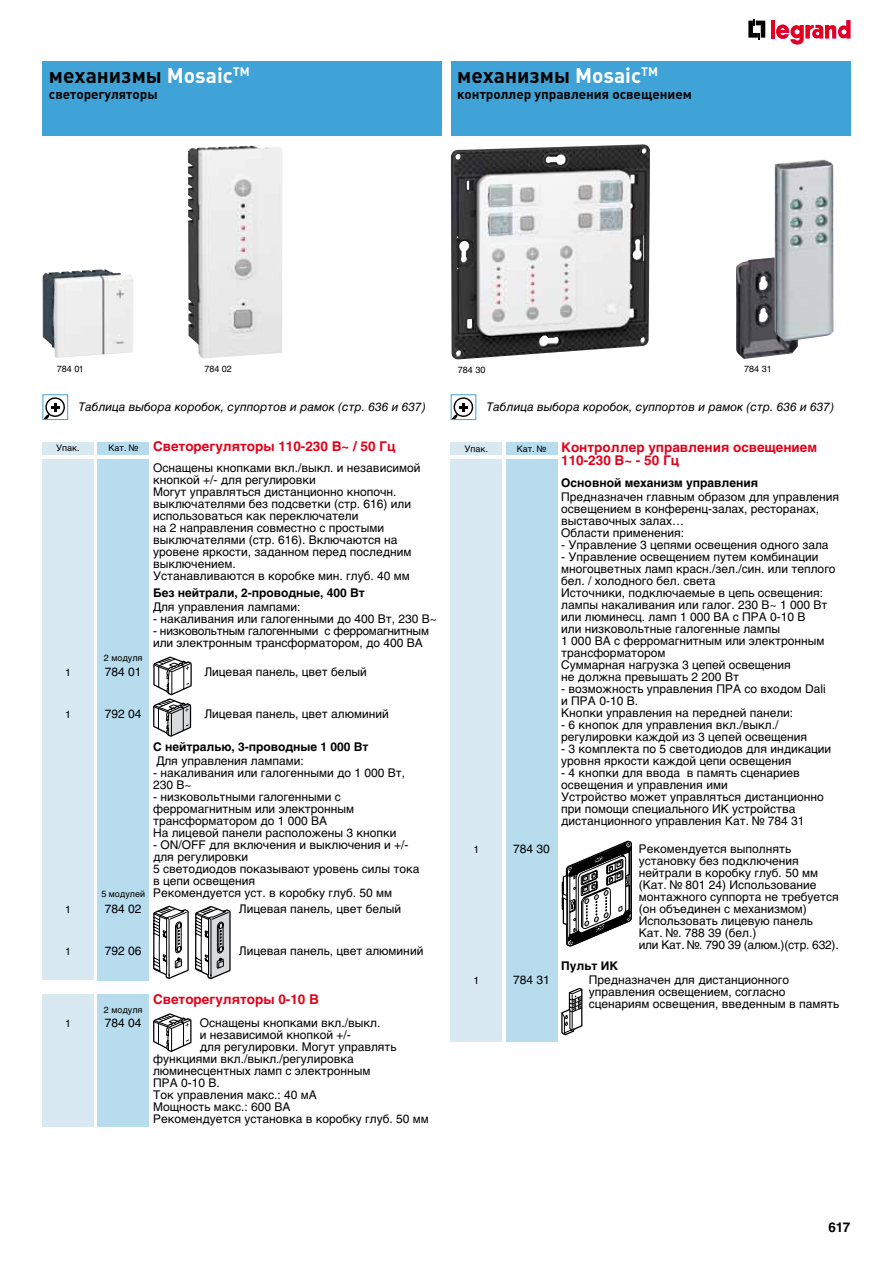
<style>
.page{position:relative;width:893px;height:1263px;background:#fff}
.page>*{position:absolute;margin:0;border:0;box-sizing:border-box;transform-origin:0 0}
.t1{font:700 21px "Plumb";color:#000}
.t2{font:700 13.5px/13.5px "Helvetica LT Std";color:#e2001a}
.t3{font:700 13.5px "Plumb";color:#000}
.t4{font:700 13.5px "Helvetica LT Std";color:#000}
.t5{font:12px/12px "Helvetica LT Std";color:#000}
.t6{font:italic 12px "Helvetica LT Std";color:#000}
.t7{font:700 12px "Helvetica LT Std";color:#000}
.t8{font:12px/12px "Helvetica LT Std";letter-spacing:-.02em;color:#000}
.t9{font:10.5px "Helvetica";color:#000}
.t10{font:9px "Helvetica LT Std";color:#000}
.s1{color:#fff}
.s2{font-weight:400;font-size:9px;color:#000}
.s3{font-family:"Helvetica"}
.s4{font-family:"Helvetica";font-size:9px}
.s5{font-size:9px}
</style>
<div class="page">
<svg style="left:748px;top:19px;width:17px;height:20px"></svg>
<hr style="left:771px;top:20px;width:4px;height:18px;background:#e2001a">
<svg style="left:776px;top:20px;width:74px;height:25px"></svg>
<img style="left:736px;top:257px;width:62px;height:102px">
<div style="left:43px;top:62px;width:399px;height:74px;background:#3fa3d7"></div>
<div style="left:451px;top:62px;width:399px;height:74px;background:#3fa3d7"></div>
<img style="left:43px;top:269px;width:90px;height:89px">
<img style="left:188px;top:146px;width:94px;height:212px">
<img style="left:451px;top:144px;width:199px;height:215px">
<div style="left:451px;top:459px;width:51px;height:582px;background:#d8e9f2"></div>
<div style="left:506px;top:459px;width:51px;height:582px;background:#b6dcee"></div>
<div style="left:451px;top:442px;width:51px;height:13px;background:#d8e9f2"></div>
<div style="left:506px;top:442px;width:51px;height:13px;background:#b6dcee"></div>
<svg style="left:45px;top:397px;width:20px;height:21px"></svg>
<div style="left:43px;top:394px;width:25px;height:26px;border:1px solid #3fa3d7"></div>
<svg style="left:453px;top:397px;width:20px;height:21px"></svg>
<div style="left:451px;top:394px;width:25px;height:26px;border:1px solid #3fa3d7"></div>
<div style="left:43px;top:459px;width:51px;height:521px;background:#d8e9f2"></div>
<div style="left:98px;top:459px;width:51px;height:521px;background:#b6dcee"></div>
<div style="left:43px;top:442px;width:51px;height:13px;background:#d8e9f2"></div>
<div style="left:98px;top:442px;width:51px;height:13px;background:#b6dcee"></div>
<svg style="left:153px;top:656px;width:39px;height:81px"></svg>
<svg style="left:153px;top:906px;width:36px;height:73px"></svg>
<svg style="left:195px;top:906px;width:36px;height:73px"></svg>
<div style="left:43px;top:995px;width:51px;height:132px;background:#d8e9f2"></div>
<div style="left:98px;top:995px;width:51px;height:132px;background:#b6dcee"></div>
<svg style="left:153px;top:1013px;width:38px;height:39px"></svg>
<img style="left:775px;top:160px;width:58px;height:181px">
<svg style="left:562px;top:841px;width:70px;height:105px"></svg>
<hr style="left:566px;top:876px;width:1px;height:49px;background:#000">
<svg style="left:561px;top:988px;width:21px;height:47px"></svg>
<h1 class="t1" style="left:49px;top:63px;width:202px">механизмы <span class="s1">Mosaic</span><sup>TM</sup></h1>
<p class="t3" style="left:49px;top:86px;width:110px">светорегуляторы</p>
<h1 class="t1" style="left:457px;top:63px;width:202px">механизмы <span class="s1">Mosaic</span><sup>TM</sup></h1>
<p class="t3" style="left:457px;top:86px;width:236px">контроллер управления освещением</p>
<p class="t10" style="left:57px;top:364px;width:28px">784 01</p>
<p class="t10" style="left:204px;top:364px;width:29px">784 02</p>
<p class="t10" style="left:458px;top:365px;width:29px">784 30</p>
<p class="t10" style="left:744px;top:364px;width:29px">784 31</p>
<p class="t6" style="left:78px;top:400px;width:349px">Таблица выбора коробок, суппортов и рамок (стр. 636 и 637)</p>
<p class="t6" style="left:487px;top:400px;width:349px">Таблица выбора коробок, суппортов и рамок (стр. 636 и 637)</p>
<p class="t10" style="left:56px;top:442px;width:25px">Упак.</p>
<p class="t2" style="left:109px;top:439px;width:288px"><span class="s2">Кат. №</span> Светорегуляторы 110-230 В~ / 50 Гц</p>
<p class="t5" style="left:153px;top:462px;width:269px">Оснащены кнопками вкл./выкл. и независимой кнопкой +/- для регулировки<br>Могут управляться дистанционно кнопочн. выключателями без подсветки (стр. 616) или использоваться как переключатели<br>на 2 направления совместно с простыми выключателями (стр. 616). Включаются на уровене яркости, заданном перед последним выключением.<br>Устанавливаются в коробке мин. глуб. 40 мм</p>
<p class="t7" style="left:153px;top:586px;width:213px">Без нейтрали, 2-проводные, 400 Вт</p>
<p class="t5" style="left:153px;top:601px;width:149px">Для управления лампами:</p>
<p class="t5" style="left:153px;top:613px;width:285px">- накаливания или галогенными до 400 Вт, 230 В~</p>
<p class="t8" style="left:153px;top:625px;width:277px">- низковольтным галогенными с ферромагнитным или электронным трансформатором, до 400 ВA</p>
<p class="t10" style="left:104px;top:653px;width:40px"><span class="s3">2</span> модуля</p>
<p class="t9" style="left:65px;top:664px;width:7px">1</p>
<p class="t5" style="left:105px;top:665px;width:38px">784 01</p>
<p class="t5" style="left:205px;top:665px;width:164px">Лицевая панель, цвет белый</p>
<p class="t9" style="left:65px;top:706px;width:7px">1</p>
<p class="t5" style="left:105px;top:707px;width:38px">792 04</p>
<p class="t5" style="left:205px;top:707px;width:186px">Лицевая панель, цвет алюминий</p>
<p class="t7" style="left:153px;top:739px;width:217px">С нейтралью, 3-проводные 1 000 Вт</p>
<p class="t5" style="left:156px;top:755px;width:149px">Для управления лампами:</p>
<p class="t5" style="left:153px;top:767px;width:254px">- накаливания или галогенными до 1 000 Вт,<br>230 В~</p>
<p class="t5" style="left:153px;top:791px;width:245px">- низковольтными галогенными с ферромагнитным или электронным трансформатором до 1 000 ВA<br>На лицевой панели расположены 3 кнопки</p>
<p class="t5" style="left:153px;top:839px;width:257px">- ON/OFF для включения и выключения и +/-</p>
<p class="t5" style="left:153px;top:851px;width:97px">для регулировки</p>
<p class="t5" style="left:153px;top:863px;width:268px">5 светодиодов показывают уровень силы тока</p>
<p class="t5" style="left:153px;top:875px;width:104px">в цепи освещения</p>
<p class="t5" style="left:101px;top:887px;width:292px"><span class="s4">5</span> <span class="s5">модулей</span> Рекомендуется уст. в коробку глуб. 50 мм</p>
<p class="t9" style="left:65px;top:901px;width:7px">1</p>
<p class="t5" style="left:105px;top:903px;width:38px">784 02</p>
<p class="t5" style="left:239px;top:903px;width:164px">Лицевая панель, цвет белый</p>
<p class="t9" style="left:65px;top:943px;width:7px">1</p>
<p class="t5" style="left:105px;top:945px;width:38px">792 06</p>
<p class="t5" style="left:239px;top:945px;width:186px">Лицевая панель, цвет алюминий</p>
<p class="t2" style="left:153px;top:992px;width:167px">Светорегуляторы 0-10 В</p>
<p class="t10" style="left:104px;top:1005px;width:40px">2 модуля</p>
<p class="t9" style="left:65px;top:1016px;width:7px">1</p>
<p class="t5" style="left:105px;top:1017px;width:38px">784 04</p>
<p class="t5" style="left:200px;top:1017px;width:182px">Оснащены кнопками вкл./выкл.</p>
<p class="t5" style="left:200px;top:1029px;width:153px">и независимой кнопкой +/-</p>
<p class="t5" style="left:200px;top:1041px;width:198px">для регулировки. Могут управлять</p>
<p class="t5" style="left:153px;top:1053px;width:202px">функциями вкл./выкл./регулировка</p>
<p class="t5" style="left:153px;top:1065px;width:219px">люминесцентных ламп с электронным</p>
<p class="t5" style="left:153px;top:1077px;width:68px">ПРА 0-10 В.</p>
<p class="t5" style="left:153px;top:1089px;width:165px">Ток управления макс.: 40 мA</p>
<p class="t5" style="left:153px;top:1101px;width:139px">Мощность макс.: 600 ВA</p>
<p class="t5" style="left:153px;top:1113px;width:277px">Рекомендуется установка в коробку глуб. 50 мм</p>
<p class="t10" style="left:464px;top:444px;width:25px">Упак.</p>
<p class="t2" style="left:561px;top:440px;width:257px;text-indent:-45px"><span class="s2">Кат. №</span> Контроллер управления освещением<br>110-230 В~ - 50 Гц</p>
<p class="t7" style="left:561px;top:475px;width:198px">Основной механизм управления</p>
<p class="t5" style="left:561px;top:491px;width:279px">Предназначен главным образом для управления освещением в конференц-залах, ресторанах, выставочных залах…<br>Области применения:</p>
<p class="t5" style="left:561px;top:539px;width:269px">- Управление 3 цепями освещения одного зала</p>
<p class="t5" style="left:561px;top:551px;width:276px">- Управление освещением путем комбинации многоцветных ламп красн./зел./син. или теплого бел. / холодного бел. света<br>Источники, подключаемые в цепь освещения: лампы накаливания или галог. 230 В~ 1 000 Вт или люминесц. ламп 1 000 ВA с ПРА 0-10 В<br>или низковольтные галогенные лампы<br>1 000 ВA с ферромагнитным или электронным трансформатором<br>Суммарная нагрузка 3 цепей освещения<br>не должна превышать 2 200 Вт</p>
<p class="t5" style="left:561px;top:683px;width:266px">- возможность управления ПРА со входом Dali и ПРА 0-10 В.<br>Кнопки управления на передней панели:</p>
<p class="t5" style="left:561px;top:719px;width:247px">- 6 кнопок для управления вкл./выкл./ регулировки каждой из 3 цепей освещения</p>
<p class="t5" style="left:561px;top:743px;width:271px">- 3 комплекта по 5 светодиодов для индикации уровня яркости каждой цепи освещения</p>
<p class="t5" style="left:561px;top:767px;width:264px">- 4 кнопки для ввода в память сценариев освещения и управления ими<br>Устройство может управляться дистанционно при помощи специального ИК устройства дистанционного управления Кат. № 784 31</p>
<p class="t9" style="left:473px;top:841px;width:7px">1</p>
<p class="t5" style="left:513px;top:843px;width:38px">784 30</p>
<p class="t5" style="left:639px;top:843px;width:202px">Рекомендуется выполнять установку без подключения нейтрали в коробку глуб. 50 мм (Кат. № 801 24) Использование монтажного суппорта не требуется (он объединен с механизмом)<br>Использовать лицевую панель<br>Кат. №. 788 39 (бел.)<br>или Кат. №. 790 39 (алюм.)(стр. 632).</p>
<p class="t7" style="left:561px;top:958px;width:58px">Пульт ИК</p>
<p class="t9" style="left:473px;top:972px;width:7px">1</p>
<p class="t5" style="left:513px;top:974px;width:38px">784 31</p>
<p class="t5" style="left:589px;top:974px;width:252px">Предназначен для дистанционного управления освещением, согласно сценариям освещения, введенным в память</p>
<p class="t4" style="left:828px;top:1219px;width:24px">617</p>
</div>
